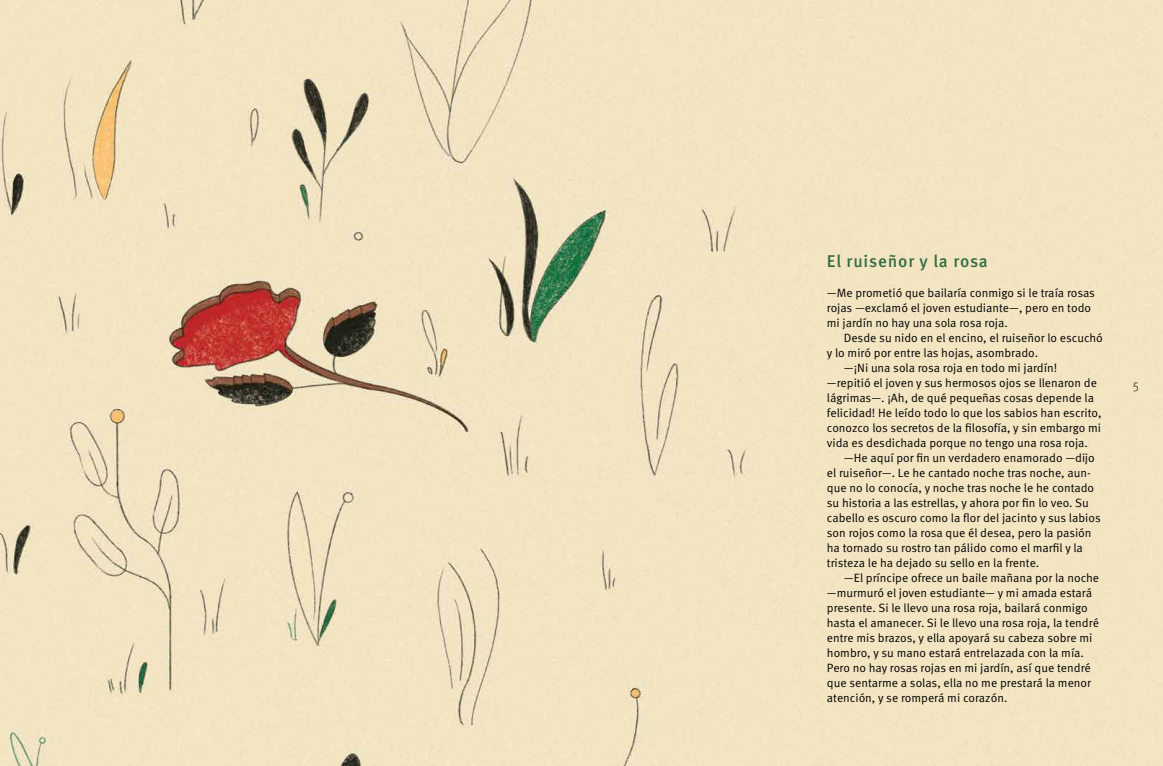
<style>
.page{position:relative;width:1163px;height:766px;background:#fff}
.page>*{position:absolute;margin:0;border:0;box-sizing:border-box;transform-origin:0 0}
.t1{font:500 17px "Meta Pro";letter-spacing:.05em;color:#336c43}
.t2{font:13px "Meta Pro";color:#58595b}
.t3{font:12px/15px "Meta Pro";color:#000}
</style>
<div class="page">
<div style="left:0;top:0;width:1162px;height:765px;background:#f3e5c2"></div>
<h1 class="t1" style="left:826px;top:250px;width:162px">El ruiseñor y la rosa</h1>
<p class="t3" style="left:826px;top:285px;width:269px">—Me prometió que bailaría conmigo si le traía rosas rojas —exclamó el joven estudiante—, pero en todo mi jardín no hay una sola rosa roja.</p>
<p class="t3" style="left:843px;top:330px;width:260px">Desde su nido en el encino, el ruiseñor lo escuchó</p>
<p class="t3" style="left:826px;top:345px;width:213px">y lo miró por entre las hojas, asombrado.</p>
<p class="t3" style="left:843px;top:360px;width:215px">—¡Ni una sola rosa roja en todo mi jardín!</p>
<p class="t3" style="left:826px;top:375px;width:272px">—repitió el joven y sus hermosos ojos se llenaron de</p>
<p class="t3" style="left:826px;top:390px;width:269px">lágrimas—. ¡Ah, de qué pequeñas cosas depende la</p>
<p class="t3" style="left:826px;top:405px;width:276px">felicidad! He leído todo lo que los sabios han escrito,</p>
<p class="t3" style="left:826px;top:420px;width:276px">conozco los secretos de la filosofía, y sin embargo mi</p>
<p class="t3" style="left:826px;top:435px;width:262px">vida es desdichada porque no tengo una rosa roja.</p>
<p class="t3" style="left:843px;top:450px;width:252px">—He aquí por fin un verdadero enamorado —dijo</p>
<p class="t3" style="left:826px;top:465px;width:265px">el ruiseñor—. Le he cantado noche tras noche, aun-</p>
<p class="t3" style="left:826px;top:480px;width:269px">que no lo conocía, y noche tras noche le he contado</p>
<p class="t3" style="left:826px;top:495px;width:263px">su historia a las estrellas, y ahora por fin lo veo. Su</p>
<p class="t3" style="left:826px;top:510px;width:275px">cabello es oscuro como la flor del jacinto y sus labios</p>
<p class="t3" style="left:826px;top:525px;width:266px">son rojos como la rosa que él desea, pero la pasión</p>
<p class="t3" style="left:826px;top:540px;width:257px">ha tornado su rostro tan pálido como el marfil y la</p>
<p class="t3" style="left:826px;top:555px;width:214px">tristeza le ha dejado su sello en la frente.</p>
<p class="t3" style="left:843px;top:570px;width:257px">—El príncipe ofrece un baile mañana por la noche</p>
<p class="t3" style="left:826px;top:585px;width:267px">—murmuró el joven estudiante— y mi amada estará</p>
<p class="t3" style="left:826px;top:600px;width:262px">presente. Si le llevo una rosa roja, bailará conmigo</p>
<p class="t3" style="left:826px;top:615px;width:273px">hasta el amanecer. Si le llevo una rosa roja, la tendré</p>
<p class="t3" style="left:826px;top:630px;width:267px">entre mis brazos, y ella apoyará su cabeza sobre mi</p>
<p class="t3" style="left:826px;top:645px;width:258px">hombro, y su mano estará entrelazada con la mía.</p>
<p class="t3" style="left:826px;top:660px;width:265px">Pero no hay rosas rojas en mi jardín, así que tendré</p>
<p class="t3" style="left:826px;top:675px;width:266px">que sentarme a solas, ella no me prestará la menor</p>
<p class="t3" style="left:826px;top:690px;width:182px">atención, y se romperá mi corazón.</p>
<p class="t2" style="left:1131px;top:376px;width:8px">5</p>
</div>
